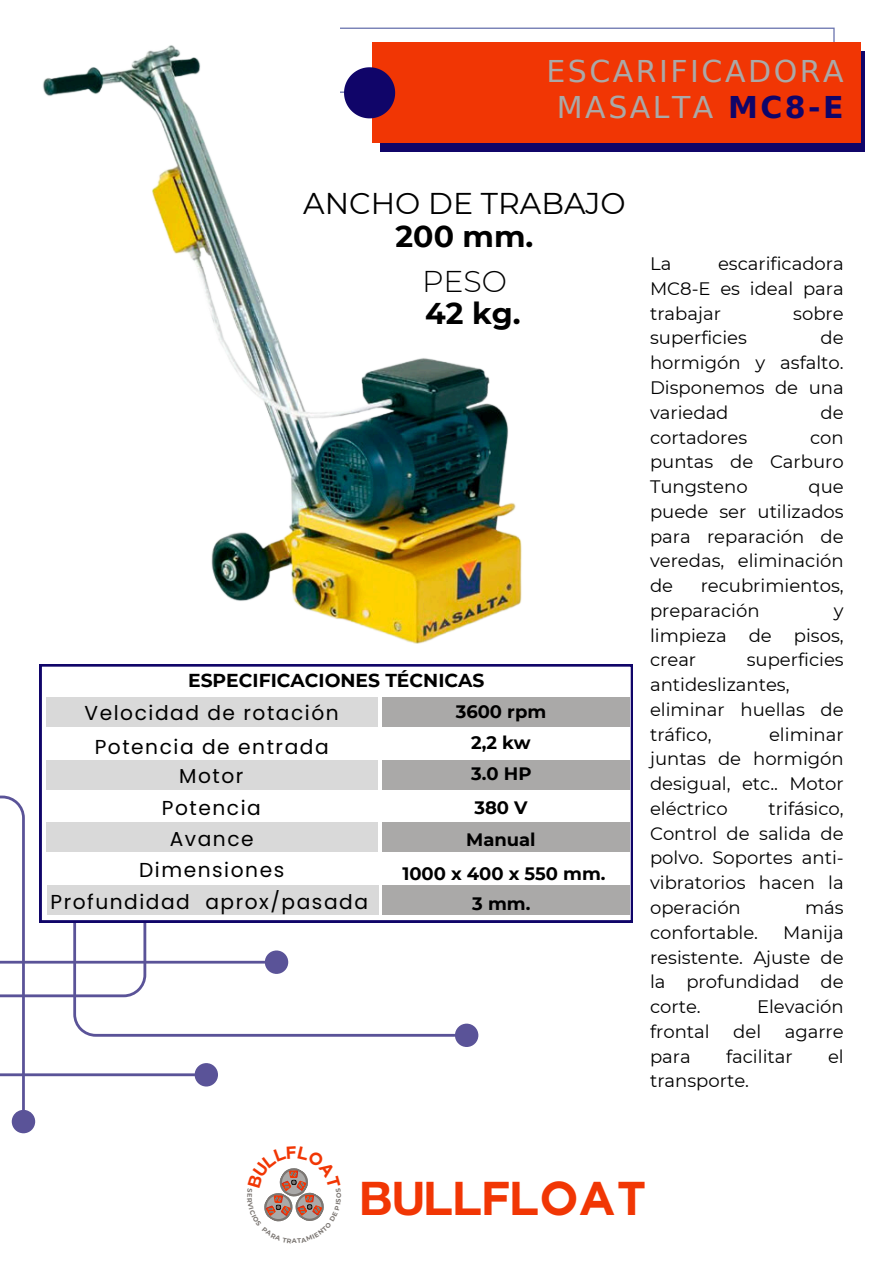
<style>
.page{position:relative;width:894px;height:1264px;background:#fff}
.page>*{position:absolute;margin:0;border:0;box-sizing:border-box;transform-origin:0 0}
.t1{font:46.5px "Colette";letter-spacing:-.035em;color:#f13604}
.t2{font:30px/36px "DejaVu Sans";letter-spacing:.085em;color:#aaa9a8;text-align:center}
.t3{font:30px/32.7px "Montserrat";color:#000;text-align:center}
.t4{font:700 30px/32.7px "Montserrat";color:#000}
.t5{font:20.1px "Poppins";letter-spacing:.075em;color:#000}
.t6{font:700 18.75px "Montserrat";color:#000}
.t7{font:18px/24.8px "Montserrat";color:#000;text-align:justify}
.t8{font:700 18px "Montserrat";color:#000}
.t9{font:700 6.45px "Montserrat";color:#7b7672}
.s1{font-weight:700;color:#100569}
.s2{font-weight:700}
.s3{font-weight:300}
</style>
<div class="page">
<img style="left:43px;top:27px;width:559px;height:594px">
<svg style="left:0;top:554px;width:478px;height:580px"></svg>
<div style="left:380px;top:51px;width:484px;height:100px;background:#100569"></div>
<div style="left:372px;top:43px;width:488px;height:100px;background:#f13604"></div>
<svg style="left:340px;top:28px;width:494px;height:90px"></svg>
<svg style="left:40px;top:664px;width:592px;height:258px"></svg>
<div style="left:381px;top:885px;width:248px;height:29px;background:#aaa9a8"></div>
<div style="left:381px;top:822px;width:248px;height:30px;background:#aaa9a8"></div>
<div style="left:381px;top:760px;width:248px;height:29px;background:#aaa9a8"></div>
<div style="left:381px;top:697px;width:248px;height:29px;background:#aaa9a8"></div>
<div style="left:46px;top:822px;width:332px;height:30px;background:#d9d9d9"></div>
<div style="left:46px;top:760px;width:332px;height:29px;background:#d9d9d9"></div>
<div style="left:46px;top:697px;width:332px;height:29px;background:#d9d9d9"></div>
<div style="left:47px;top:885px;width:332px;height:29px;background:#d9d9d9"></div>
<svg style="left:264px;top:1168px;width:60px;height:54px"></svg>
<p class="t2" style="left:546px;top:54px;width:299px">ESCARIFICADORA<br>MASALTA <span class="s1">MC8-E</span></p>
<p class="t3" style="left:303px;top:187px;width:324px">ANCHO DE TRABAJO<br><span class="s2">200 mm.</span></p>
<p class="t4" style="left:422px;top:264px;width:100px"><span class="s3">PESO<br></span>42 kg.</p>
<p class="t6" style="left:188px;top:668px;width:298px">ESPECIFICACIONES TÉCNICAS</p>
<p class="t5" style="left:84px;top:699px;width:256px">Velocidad de rotación</p>
<p class="t8" style="left:455px;top:700px;width:92px">3600 rpm</p>
<p class="t5" style="left:95px;top:733px;width:235px">Potencia de entrada</p>
<p class="t8" style="left:471px;top:731px;width:61px">2,2 kw</p>
<p class="t5" style="left:179px;top:762px;width:66px">Motor</p>
<p class="t8" style="left:471px;top:763px;width:62px">3.0 HP</p>
<p class="t5" style="left:162px;top:793px;width:100px">Potencia</p>
<p class="t8" style="left:474px;top:796px;width:55px">380 V</p>
<p class="t5" style="left:170px;top:825px;width:85px">Avance</p>
<p class="t8" style="left:466px;top:828px;width:71px">Manual</p>
<p class="t5" style="left:139px;top:856px;width:147px">Dimensiones</p>
<p class="t8" style="left:402px;top:862px;width:205px">1000 x 400 x 550 mm.</p>
<p class="t5" style="left:50px;top:888px;width:319px">Profundidad aprox/pasada</p>
<p class="t8" style="left:472px;top:892px;width:60px">3 mm.</p>
<p class="t7" style="left:650px;top:251px;width:195px;text-indent:68px">escarificadora MC8-E es ideal para trabajar</p>
<p class="t7" style="left:650px;top:251px;width:23px">La</p>
<p class="t7" style="left:793px;top:301px;width:52px">sobre</p>
<p class="t7" style="left:650px;top:325px;width:98px">superficies</p>
<p class="t7" style="left:650px;top:325px;width:195px;text-indent:170px">de hormigón y asfalto.<br>Disponemos de una variedad</p>
<p class="t7" style="left:820px;top:400px;width:25px">de</p>
<p class="t7" style="left:650px;top:424px;width:99px">cortadores</p>
<p class="t7" style="left:650px;top:424px;width:195px;text-indent:160px">con puntas de Carburo Tungsteno</p>
<p class="t7" style="left:650px;top:474px;width:195px;text-indent:158px">que puede ser utilizados para reparación de veredas, eliminación de</p>
<p class="t7" style="left:650px;top:573px;width:195px;text-indent:51px">recubrimientos, preparación</p>
<p class="t7" style="left:650px;top:598px;width:195px;text-indent:184px">y limpieza de pisos, crear</p>
<p class="t7" style="left:650px;top:647px;width:195px;text-align:left;text-indent:97px">superficies antideslizantes, eliminar huellas de tráfico,</p>
<p class="t7" style="left:650px;top:721px;width:195px;text-indent:119px">eliminar juntas de hormigón desigual, etc.. Motor eléctrico</p>
<p class="t7" style="left:650px;top:796px;width:195px;text-indent:118px">trifásico, Control de salida de polvo. Soportes anti&shy;vibratorios hacen la operación</p>
<p class="t7" style="left:804px;top:895px;width:40px">más</p>
<p class="t7" style="left:650px;top:919px;width:109px">confortable.</p>
<p class="t7" style="left:650px;top:919px;width:195px;text-indent:133px">Manija resistente. Ajuste de la profundidad de corte.</p>
<p class="t7" style="left:756px;top:994px;width:88px">Elevación</p>
<p class="t7" style="left:650px;top:1018px;width:61px">frontal</p>
<p class="t7" style="left:733px;top:1018px;width:29px">del</p>
<p class="t7" style="left:784px;top:1018px;width:60px">agarre</p>
<p class="t7" style="left:650px;top:1043px;width:42px">para</p>
<p class="t7" style="left:725px;top:1043px;width:68px">facilitar</p>
<p class="t7" style="left:827px;top:1043px;width:17px">el</p>
<p class="t7" style="left:650px;top:1068px;width:100px">transporte.</p>
<h4 class="t9" style="left:292px;top:1236px;width:6px">A</h4>
<p class="t1" style="left:359px;top:1168px;width:289px">BULLFLOAT</p>
</div>
